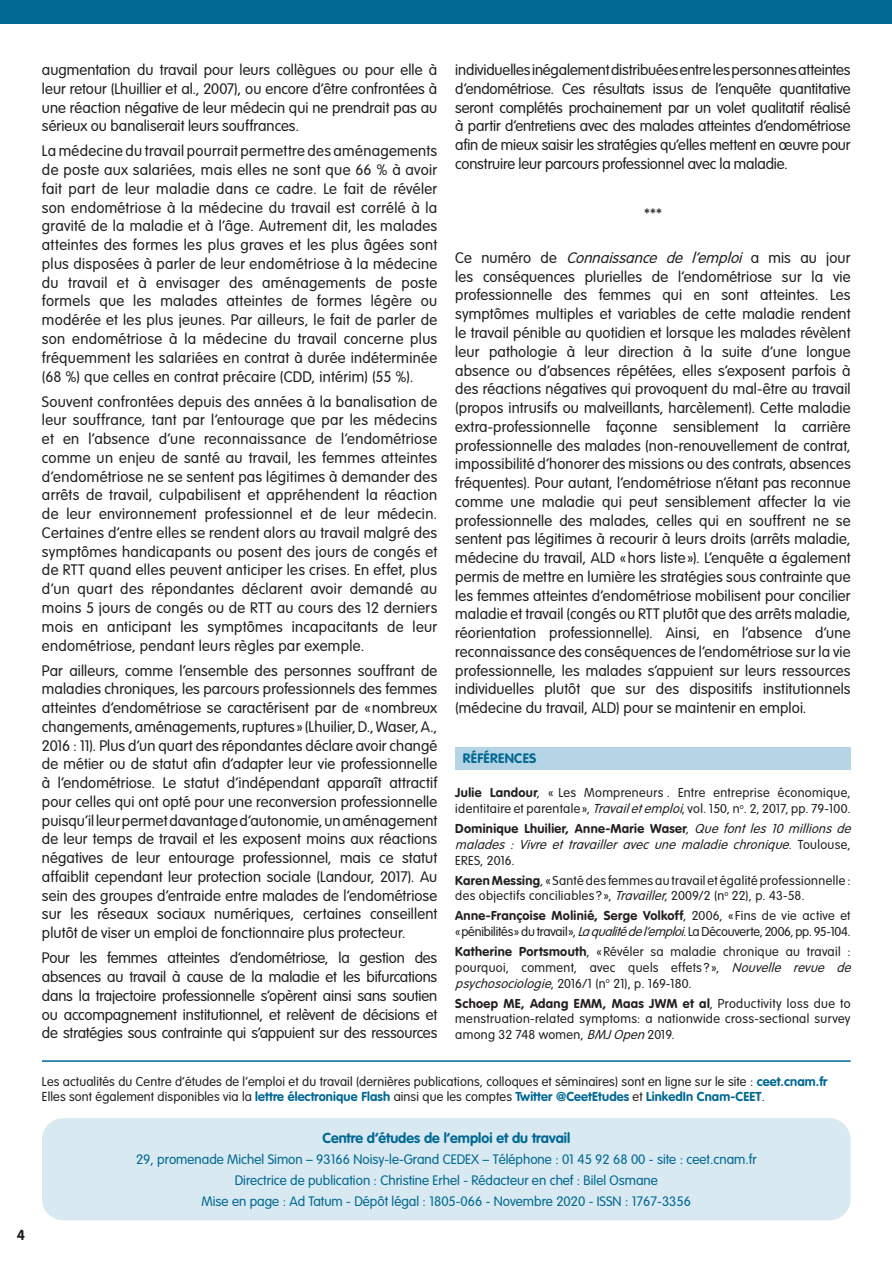
<style>
.page{position:relative;width:892px;height:1264px;background:#fff}
.page>*{position:absolute;margin:0;border:0;box-sizing:border-box;transform-origin:0 0}
.t1{font:300 15px/18.8px "VAG Rounded";letter-spacing:.005em;color:#231f20;text-align:justify}
.t2{font:700 14.25px "VAG Rounded";color:#006893}
.t3{font:700 14.25px "VAG Rounded";color:#231f20}
.t4{font:300 13.5px/21px "VAG Rounded";color:#006893;text-align:center}
.t5{font:700 13.5px "VAG Rounded";letter-spacing:.025em;color:#006893}
.t6{font:300 12.75px/15.8px "VAG Rounded";letter-spacing:.015em;color:#231f20}
.t7{font:300 12.75px/15.8px "VAG Rounded";letter-spacing:-.015em;color:#231f20}
.t8{font:italic 300 12.75px/15.8px "VAG Rounded";letter-spacing:.025em;color:#231f20;text-align:justify}
.s1{font-style:italic}
.s2{font-weight:700}
.s3{font-weight:700;font-style:normal}
.s4{font-style:normal}
.s5{font-weight:700;color:#006893}
</style>
<div class="page">
<div style="left:455px;top:747px;width:395px;height:22px;background:#b5d4e5"></div>
<div style="left:0;top:0;width:891px;height:24px;background:#006893"></div>
<div style="left:42px;top:1118px;width:808px;height:102px;background:#d8e9f1;border-radius:21px"></div>
<hr style="left:42px;top:1060px;width:808px;height:1px;background:#006893">
<p class="t3" style="left:17px;top:1226px;width:10px">4</p>
<p class="t1" style="left:42px;top:60px;width:396px">augmentation du travail pour leurs collègues ou pour elle à leur retour (Lhuillier et al., 2007), ou encore d’être confrontées à une réaction négative de leur médecin qui ne prendrait pas au sérieux ou banaliserait leurs souffrances.</p>
<p class="t1" style="left:42px;top:142px;width:396px">La médecine du travail pourrait permettre des aménagements de poste aux salariées, mais elles ne sont que 66 % à avoir fait part de leur maladie dans ce cadre. Le fait de révéler son endométriose à la médecine du travail est corrélé à la gravité de la maladie et à l’âge. Autrement dit, les malades atteintes des formes les plus graves et les plus âgées sont plus disposées à parler de leur endométriose à la médecine du travail et à envisager des aménagements de poste formels que les malades atteintes de formes légère ou modérée et les plus jeunes. Par ailleurs, le fait de parler de son endométriose à la médecine du travail concerne plus fréquemment les salariées en contrat à durée indéterminée (68 %) que celles en contrat précaire (CDD, intérim) (55 %).</p>
<p class="t1" style="left:42px;top:392px;width:396px">Souvent confrontées depuis des années à la banalisation de leur souffrance, tant par l’entourage que par les médecins et en l’absence d’une reconnaissance de l’endométriose comme un enjeu de santé au travail, les femmes atteintes d’endométriose ne se sentent pas légitimes à demander des arrêts de travail, culpabilisent et appréhendent la réaction de leur environnement professionnel et de leur médecin.<br>Certaines d’entre elles se rendent alors au travail malgré des symptômes handicapants ou posent des jours de congés et de RTT quand elles peuvent anticiper les crises. En effet, plus d’un quart des répondantes déclarent avoir demandé au moins 5 jours de congés ou de RTT au cours des 12 derniers mois en anticipant les symptômes incapacitants de leur endométriose, pendant leurs règles par exemple.</p>
<p class="t1" style="left:42px;top:661px;width:396px">Par ailleurs, comme l’ensemble des personnes souffrant de maladies chroniques, les parcours professionnels des femmes atteintes d’endométriose se caractérisent par de «nombreux changements, aménagements, ruptures » (Lhuilier, D., Waser, A., 2016 : 11). Plus d’un quart des répondantes déclare avoir changé de métier ou de statut afin d’adapter leur vie professionnelle à l’endométriose. Le statut d’indépendant apparaît attractif pour celles qui ont opté pour une reconversion professionnelle puisqu’il leur permet davantage d’autonomie, un aménagement de leur temps de travail et les exposent moins aux réactions négatives de leur entourage professionnel, mais ce statut affaiblit cependant leur protection sociale (Landour, 2017). Au sein des groupes d’entraide entre malades de l’endométriose sur les réseaux sociaux numériques, certaines conseillent plutôt de viser un emploi de fonctionnaire plus protecteur.</p>
<p class="t1" style="left:42px;top:948px;width:396px">Pour les femmes atteintes d’endométriose, la gestion des absences au travail à cause de la maladie et les bifurcations dans la trajectoire professionnelle s’opèrent ainsi sans soutien ou accompagnement institutionnel, et relèvent de décisions et de stratégies sous contrainte qui s’appuient sur des ressources</p>
<p class="t1" style="left:455px;top:60px;width:396px">individuelles inégalement distribuées entre les personnes atteintes d’endométriose. Ces résultats issus de l’enquête quantitative seront complétés prochainement par un volet qualitatif réalisé à partir d’entretiens avec des malades atteintes d’endométriose afin de mieux saisir les stratégies qu’elles mettent en œuvre pour construire leur parcours professionnel avec la maladie.</p>
<p class="t1" style="left:643px;top:204px;width:19px">***</p>
<p class="t1" style="left:455px;top:248px;width:397px">Ce numéro de <span class="s1">Connaissance de l’emploi</span> a mis au jour les conséquences plurielles de l’endométriose sur la vie professionnelle des femmes qui en sont atteintes. Les symptômes multiples et variables de cette maladie rendent le travail pénible au quotidien et lorsque les malades révèlent leur pathologie à leur direction à la suite d’une longue absence ou d’absences répétées, elles s’exposent parfois à des réactions négatives qui provoquent du mal-être au travail (propos intrusifs ou malveillants, harcèlement). Cette maladie extra-professionnelle façonne sensiblement la carrière professionnelle des malades (non-renouvellement de contrat, impossibilité d’honorer des missions ou des contrats, absences fréquentes). Pour autant, l’endométriose n’étant pas reconnue comme une maladie qui peut sensiblement affecter la vie professionnelle des malades, celles qui en souffrent ne se sentent pas légitimes à recourir à leurs droits (arrêts maladie, médecine du travail, ALD «hors liste»). L’enquête a également permis de mettre en lumière les stratégies sous contrainte que les femmes atteintes d’endométriose mobilisent pour concilier maladie et travail (congés ou RTT plutôt que des arrêts maladie, réorientation professionnelle). Ainsi, en l’absence d’une reconnaissance des conséquences de l’endométriose sur la vie professionnelle, les malades s’appuient sur leurs ressources individuelles plutôt que sur des dispositifs institutionnels (médecine du travail, ALD) pour se maintenir en emploi.</p>
<p class="t5" style="left:462px;top:750px;width:75px">RÉFÉRENCES</p>
<p class="t6" style="left:455px;top:785px;width:396px"><span class="s2">Julie Landour</span>, « ‪Les Mompreneurs‪. Entre entreprise économique, identitaire et parentale », <span class="s1">Travail et emploi</span>, vol. 150, n<sup>o</sup>. 2, 2017, pp. 79-100.</p>
<p class="t8" style="left:455px;top:820px;width:396px"><span class="s3">Dominique Lhuilier, Anne-Marie Waser</span><span class="s4">,</span> Que font les 10 millions de malades : Vivre et travailler avec une maladie chronique<span class="s4">. Toulouse, ERES, 2016.</span></p>
<p class="t6" style="left:455px;top:872px;width:396px"><span class="s2">Karen Messing</span>, « Santé des femmes au travail et égalité professionnelle : des objectifs conciliables ? », <span class="s1">Travailler</span>, 2009/2 (n<sup>o</sup> 22), p. 43-58.</p>
<p class="t7" style="left:455px;top:908px;width:396px"><span class="s2">Anne-Françoise Molinié, Serge Volkoff</span>, 2006, « Fins de vie active et «pénibilités» du travail», <span class="s1">La qualité de l’emploi</span>. La Découverte, 2006, pp. 95-104.</p>
<p class="t6" style="left:455px;top:943px;width:396px;text-align:justify"><span class="s2">Katherine Portsmouth</span>, « Révéler sa maladie chronique au travail : pourquoi, comment, avec quels effets ? », <span class="s1">Nouvelle revue de psychosociologie</span>, 2016/1 (n<sup>o</sup> 21), p. 169-180.</p>
<p class="t6" style="left:455px;top:995px;width:396px;text-align:justify"><span class="s2">Schoep ME, Adang EMM, Maas JWM et al</span>, Productivity loss due to menstruation-related symptoms: a nationwide cross-sectional survey among 32 748 women, <span class="s1">BMJ Open</span> 2019.</p>
<p class="t6" style="left:42px;top:1073px;width:786px;line-height:15.3px">Les actualités du Centre d’études de l’emploi et du travail (dernières publications, colloques et séminaires) sont en ligne sur le site : <span class="s5">ceet.cnam.fr<br></span>Elles sont également disponibles via la <span class="s5">lettre électronique Flash</span> ainsi que les comptes <span class="s5">Twitter @CeetEtudes</span> et <span class="s5">LinkedIn Cnam-CEET</span>.</p>
<p class="t2" style="left:322px;top:1129px;width:249px">Centre d’études de l’emploi et du travail</p>
<p class="t4" style="left:136px;top:1148px;width:622px">29, promenade Michel Simon – 93166 Noisy-le-Grand CEDEX – Téléphone : 01 45 92 68 00 - site : ceet.cnam.fr<br>Directrice de publication : Christine Erhel - Rédacteur en chef : Bilel Osmane<br>Mise en page : Ad Tatum - Dépôt légal : 1805-066 - Novembre 2020 - ISSN : 1767-3356</p>
</div>
